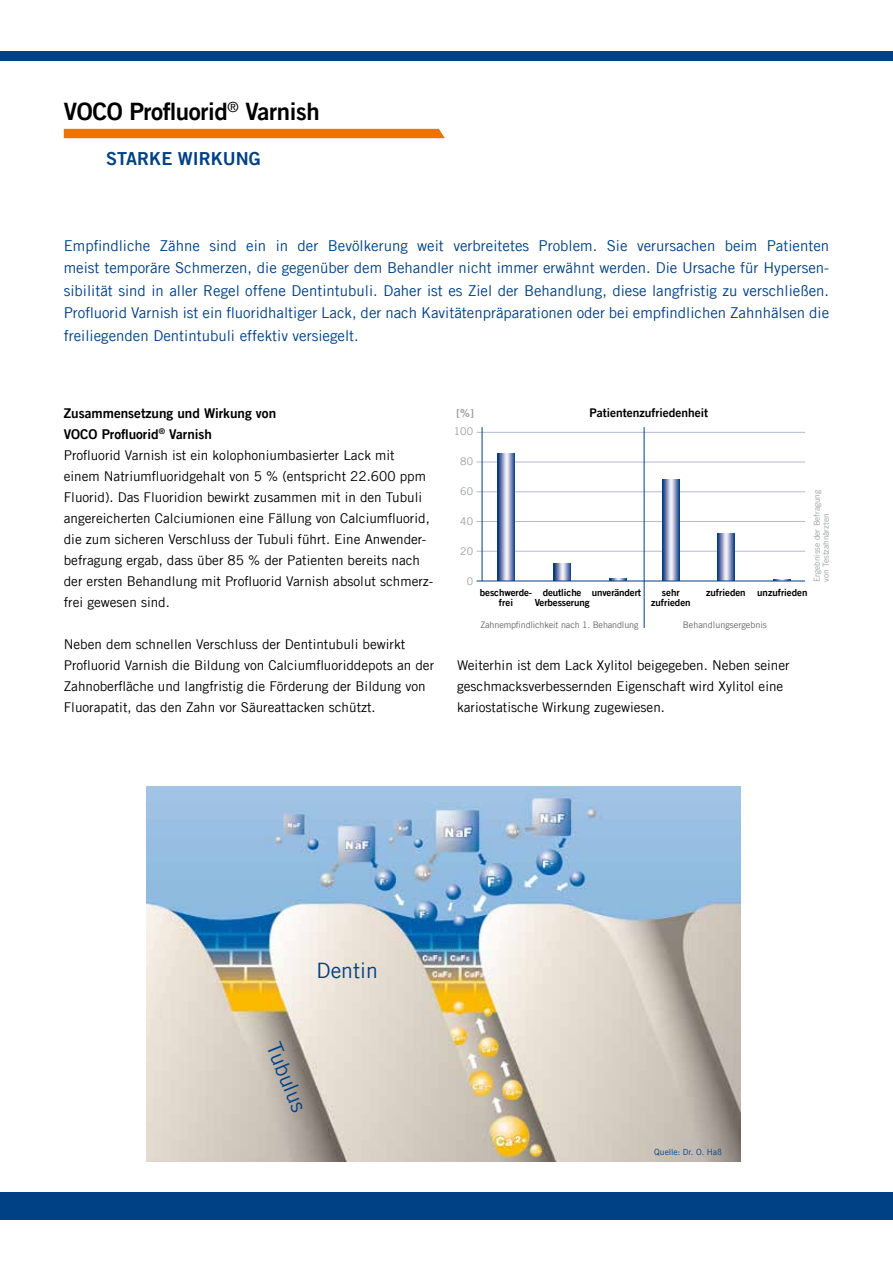
<style>
.page{position:relative;width:893px;height:1263px;background:#fff}
.page>*{position:absolute;margin:0;border:0;box-sizing:border-box;transform-origin:0 0}
.t1{font:24px "Trade Gothic LT Com Bd 2";letter-spacing:-.015em;color:#000}
.t2{font:21.3px "Trade Gothic LT Com";color:#004185}
.t3{font:18px "Trade Gothic LT Com Bd 2";color:#004185}
.t4{font:15px/22.5px "Trade Gothic LT Com";color:#004185;text-align:justify}
.t5{font:13.5px/21px "Trade Gothic LT Com";color:#000}
.t6{font:13.5px/21px "Trade Gothic LT Com Bd 2";color:#000}
.t7{font:12px "Trade Gothic LT Com Bd 2";color:#000}
.t8{font:11.1px "Trade Gothic LT Com Bd 2";color:#9c9e9f}
.t9{font:10.5px "Trade Gothic LT Com";letter-spacing:.005em;color:#9c9e9f}
.t10{font:9.75px/10.5px "Trade Gothic LT Com Bd 2";letter-spacing:-.01em;color:#000;text-align:center}
.t11{font:9px "Trade Gothic LT Com";letter-spacing:-.015em;color:#646567}
.t12{font:8.55px "Trade Gothic LT Com";letter-spacing:-.005em;color:#004185}
.t13{font:8.25px/9px "Trade Gothic LT Com";color:#9c9e9f}
</style>
<div class="page">
<img style="left:147px;top:787px;width:594px;height:374px">
<div style="left:0;top:1192px;width:893px;height:28px;background:#004185"></div>
<div style="left:0;top:51px;width:893px;height:10px;background:#004185"></div>
<hr style="left:477px;top:432px;width:328px;height:1px;background:#b4bad6">
<hr style="left:477px;top:462px;width:328px;height:1px;background:#b4bad6">
<hr style="left:477px;top:491px;width:328px;height:1px;background:#b4bad6">
<hr style="left:477px;top:521px;width:328px;height:1px;background:#b4bad6">
<hr style="left:477px;top:551px;width:328px;height:1px;background:#b4bad6">
<svg style="left:498px;top:453px;width:17px;height:128px;background:#8697be"></svg>
<svg style="left:554px;top:563px;width:17px;height:18px"></svg>
<svg style="left:609px;top:579px;width:17px;height:2px"></svg>
<svg style="left:662px;top:479px;width:17px;height:102px;background:#8697be"></svg>
<svg style="left:717px;top:533px;width:17px;height:48px"></svg>
<svg style="left:773px;top:579px;width:17px;height:2px"></svg>
<hr style="left:482px;top:427px;width:1px;height:154px;background:#004185">
<hr style="left:477px;top:581px;width:328px;height:1px;background:#004185">
<hr style="left:644px;top:427px;width:1px;height:201px;background:#004185">
<div style="left:64px;top:129px;width:381px;height:9px;background:#ec7404"></div>
<h1 class="t1" style="left:64px;top:97px;width:257px">VOCO Profluorid<sup>®</sup> Varnish</h1>
<h3 class="t3" style="left:106px;top:147px;width:156px">STARKE WIRKUNG</h3>
<p class="t4" style="left:64px;top:234px;width:767px">Empfindliche Zähne sind ein in der Bevölkerung weit verbreitetes Problem. Sie verursachen beim Patienten meist temporäre Schmerzen, die gegenüber dem Behandler nicht immer erwähnt werden. Die Ursache für Hypersen&shy;sibilität sind in aller Regel offene Dentintubuli. Daher ist es Ziel der Behandlung, diese langfristig zu verschließen.<br>Profluorid Varnish ist ein fluoridhaltiger Lack, der nach Kavitätenpräparationen oder bei empfindlichen Zahnhälsen die freiliegenden Dentintubuli effektiv versiegelt.</p>
<p class="t6" style="left:64px;top:402px;width:214px">Zusammensetzung und Wirkung von<br>VOCO Profluorid<sup>®</sup> Varnish</p>
<p class="t5" style="left:64px;top:444px;width:371px">Profluorid Varnish ist ein kolophoniumbasierter Lack mit einem Natriumfluoridgehalt von 5 % (entspricht 22.600 ppm Fluorid). Das Fluoridion bewirkt zusammen mit in den Tubuli angereicherten Calciumionen eine Fällung von Calciumfluorid, die zum sicheren Verschluss der Tubuli führt. Eine Anwender&shy;befragung ergab, dass über 85 % der Patienten bereits nach der ersten Behandlung mit Profluorid Varnish absolut schmerz&shy;frei gewesen sind.</p>
<p class="t5" style="left:64px;top:633px;width:372px">Neben dem schnellen Verschluss der Dentintubuli bewirkt Profluorid Varnish die Bildung von Calciumfluoriddepots an der Zahnoberfläche und langfristig die Förderung der Bildung von Fluorapatit, das den Zahn vor Säureattacken schützt.</p>
<p class="t8" style="left:457px;top:406px;width:19px">[%]</p>
<p class="t9" style="left:454px;top:425px;width:21px">100</p>
<p class="t9" style="left:460px;top:455px;width:14px">80</p>
<p class="t9" style="left:460px;top:485px;width:14px">60</p>
<p class="t9" style="left:460px;top:515px;width:14px">40</p>
<p class="t9" style="left:460px;top:545px;width:14px">20</p>
<p class="t9" style="left:467px;top:574px;width:8px">0</p>
<p class="t7" style="left:589px;top:405px;width:120px">Patientenzufriedenheit</p>
<p class="t13" style="left:812px;top:582px;width:94px;rotate:-90deg">Ergebnisse der Befragung von Testzahnärzten</p>
<p class="t10" style="left:480px;top:587px;width:54px">beschwerde-</p>
<p class="t10" style="left:706px;top:587px;width:103px">zufrieden unzufrieden</p>
<p class="t10" style="left:499px;top:597px;width:16px">frei</p>
<p class="t10" style="left:535px;top:587px;width:108px;text-align:left;text-indent:8px">deutliche unverändert<br>Verbesserung</p>
<p class="t10" style="left:651px;top:587px;width:41px">sehr zufrieden</p>
<p class="t11" style="left:480px;top:619px;width:160px">Zahnempfindlichkeit nach 1. Behandlung</p>
<p class="t11" style="left:683px;top:619px;width:86px">Behandlungsergebnis</p>
<p class="t5" style="left:457px;top:654px;width:334px">Weiterhin ist dem Lack Xylitol beigegeben. Neben seiner geschmacksverbessernden Eigenschaft wird Xylitol eine kariostatische Wirkung zugewiesen.</p>
<h2 class="t2" style="left:316px;top:958px;width:63px">Dentin</h2>
<h2 class="t2" style="left:285px;top:1039px;width:74px;rotate:68deg">Tubulus</h2>
<p class="t12" style="left:654px;top:1146px;width:69px">Quelle: Dr. O. Haß</p>
</div>
